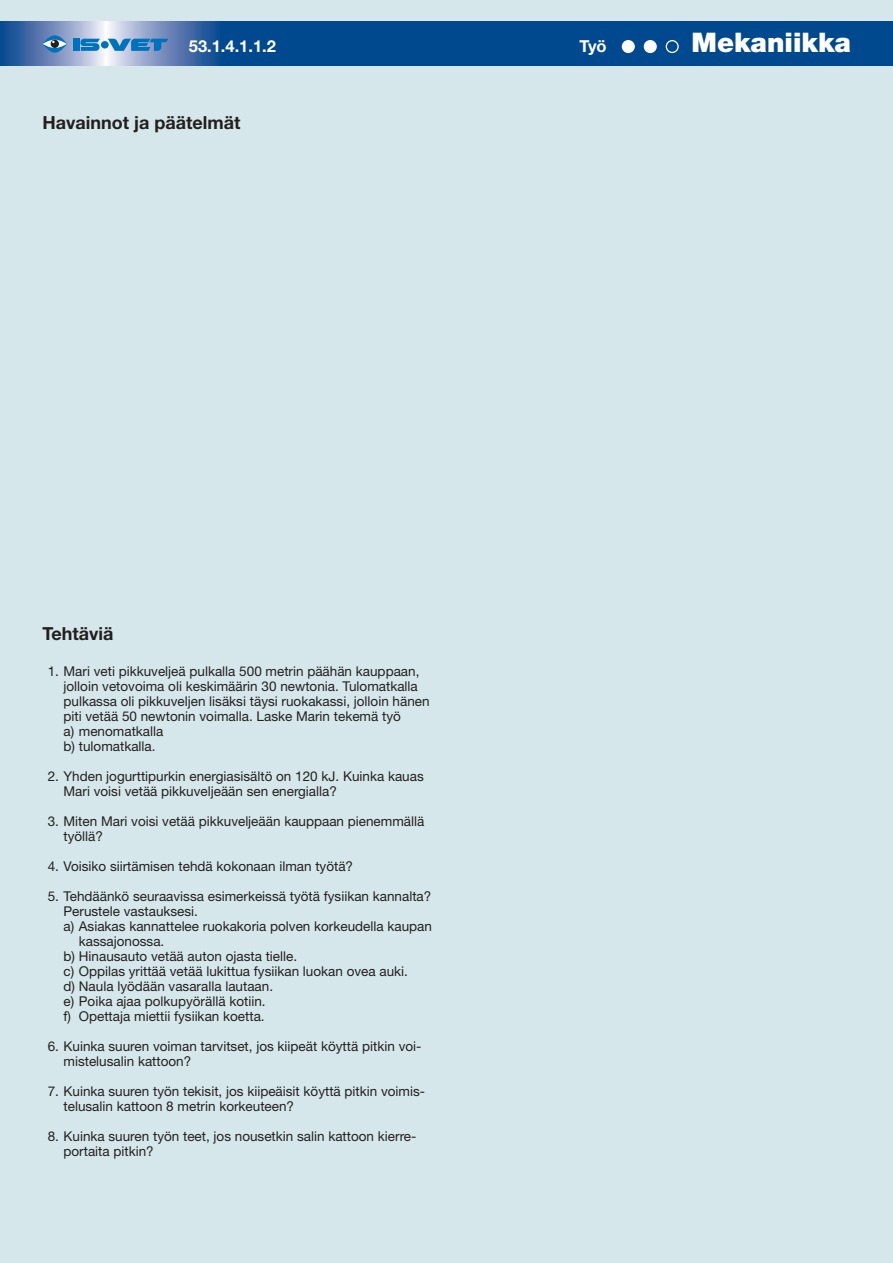
<style>
.page{position:relative;width:893px;height:1263px;background:#d5e7eb}
.page>*{position:absolute;margin:0;border:0;box-sizing:border-box;transform-origin:0 0}
.t1{font:900 27px "Helvetica Neue";color:#fff}
.t2{font:700 18px "Helvetica Neue";color:#231f20}
.t3{font:700 16.5px "Helvetica Neue";color:#fff}
.t4{font:13.5px/15px "Helvetica Neue";color:#231f20}
</style>
<div class="page">
<svg style="left:0;top:21px;width:105px;height:45px;background:#6e8cbb"></svg>
<svg style="left:105px;top:21px;width:115px;height:45px;background:#728ebc"></svg>
<div style="left:220px;top:21px;width:673px;height:45px;background:#01498e"></div>
<svg style="left:43px;top:35px;width:24px;height:18px"></svg>
<svg style="left:43px;top:40px;width:24px;height:8px"></svg>
<svg style="left:51px;top:40px;width:8px;height:8px"></svg>
<div style="left:73px;top:39px;width:7px;height:12px;background:#0072bc"></div>
<svg style="left:81px;top:39px;width:19px;height:12px"></svg>
<svg style="left:108px;top:39px;width:60px;height:12px"></svg>
<div style="left:101px;top:41px;width:8px;height:7px;background:#0072bc;border-radius:50%"></div>
<div style="left:622px;top:40px;width:13px;height:13px;background:#fff;border:1px solid #fff;border-radius:50%"></div>
<div style="left:644px;top:40px;width:13px;height:13px;background:#fff;border:1px solid #fff;border-radius:50%"></div>
<div style="left:666px;top:40px;width:13px;height:13px;border:1px solid #fff;border-radius:50%"></div>
<p class="t3" style="left:189px;top:40px;width:89px">53.1.4.1.1.2</p>
<p class="t3" style="left:579px;top:40px;width:29px">Työ</p>
<h1 class="t1" style="left:692px;top:32px;width:161px">Mekaniikka</h1>
<h2 class="t2" style="left:43px;top:116px;width:199px">Havainnot ja päätelmät</h2>
<h2 class="t2" style="left:43px;top:627px;width:73px">Tehtäviä</h2>
<p class="t4" style="left:64px;top:665px;width:368px;text-indent:-16px">1. Mari veti pikkuveljeä pulkalla 500 metrin päähän kauppaan, jolloin vetovoima oli keskimäärin 30 newtonia. Tulomatkalla pulkassa oli pikkuveljen lisäksi täysi ruokakassi, jolloin hänen piti vetää 50 newtonin voimalla. Laske Marin tekemä työ<br>a) menomatkalla<br>b) tulomatkalla.</p>
<p class="t4" style="left:64px;top:770px;width:362px;text-indent:-16px">2. Yhden jogurttipurkin energiasisältö on 120 kJ. Kuinka kauas<br>Mari voisi vetää pikkuveljeään sen energialla?</p>
<p class="t4" style="left:64px;top:815px;width:362px;text-indent:-16px">3. Miten Mari voisi vetää pikkuveljeään kauppaan pienemmällä työllä?</p>
<p class="t4" style="left:48px;top:860px;width:307px">4. Voisiko siirtämisen tehdä kokonaan ilman työtä?</p>
<p class="t4" style="left:48px;top:890px;width:385px">5. Tehdäänkö seuraavissa esimerkeissä työtä fysiikan kannalta?</p>
<p class="t4" style="left:64px;top:905px;width:136px">Perustele vastauksesi.</p>
<p class="t4" style="left:64px;top:920px;width:370px">a) Asiakas kannattelee ruokakoria polven korkeudella kaupan</p>
<p class="t4" style="left:79px;top:935px;width:87px">kassajonossa.</p>
<p class="t4" style="left:64px;top:950px;width:235px">b) Hinausauto vetää auton ojasta tielle.</p>
<p class="t4" style="left:64px;top:965px;width:346px">c) Oppilas yrittää vetää lukittua fysiikan luokan ovea auki.</p>
<p class="t4" style="left:64px;top:980px;width:211px">d) Naula lyödään vasaralla lautaan.</p>
<p class="t4" style="left:64px;top:995px;width:204px">e) Poika ajaa polkupyörällä kotiin.</p>
<p class="t4" style="left:64px;top:1010px;width:203px">f) Opettaja miettii fysiikan koetta.</p>
<p class="t4" style="left:64px;top:1040px;width:359px;text-indent:-16px">6. Kuinka suuren voiman tarvitset, jos kiipeät köyttä pitkin voi&shy;mistelusalin kattoon?</p>
<p class="t4" style="left:64px;top:1085px;width:363px;text-indent:-16px">7. Kuinka suuren työn tekisit, jos kiipeäisit köyttä pitkin voimis&shy;telusalin kattoon 8 metrin korkeuteen?</p>
<p class="t4" style="left:64px;top:1130px;width:354px;text-indent:-16px">8. Kuinka suuren työn teet, jos nousetkin salin kattoon kierre&shy;portaita pitkin?</p>
</div>
